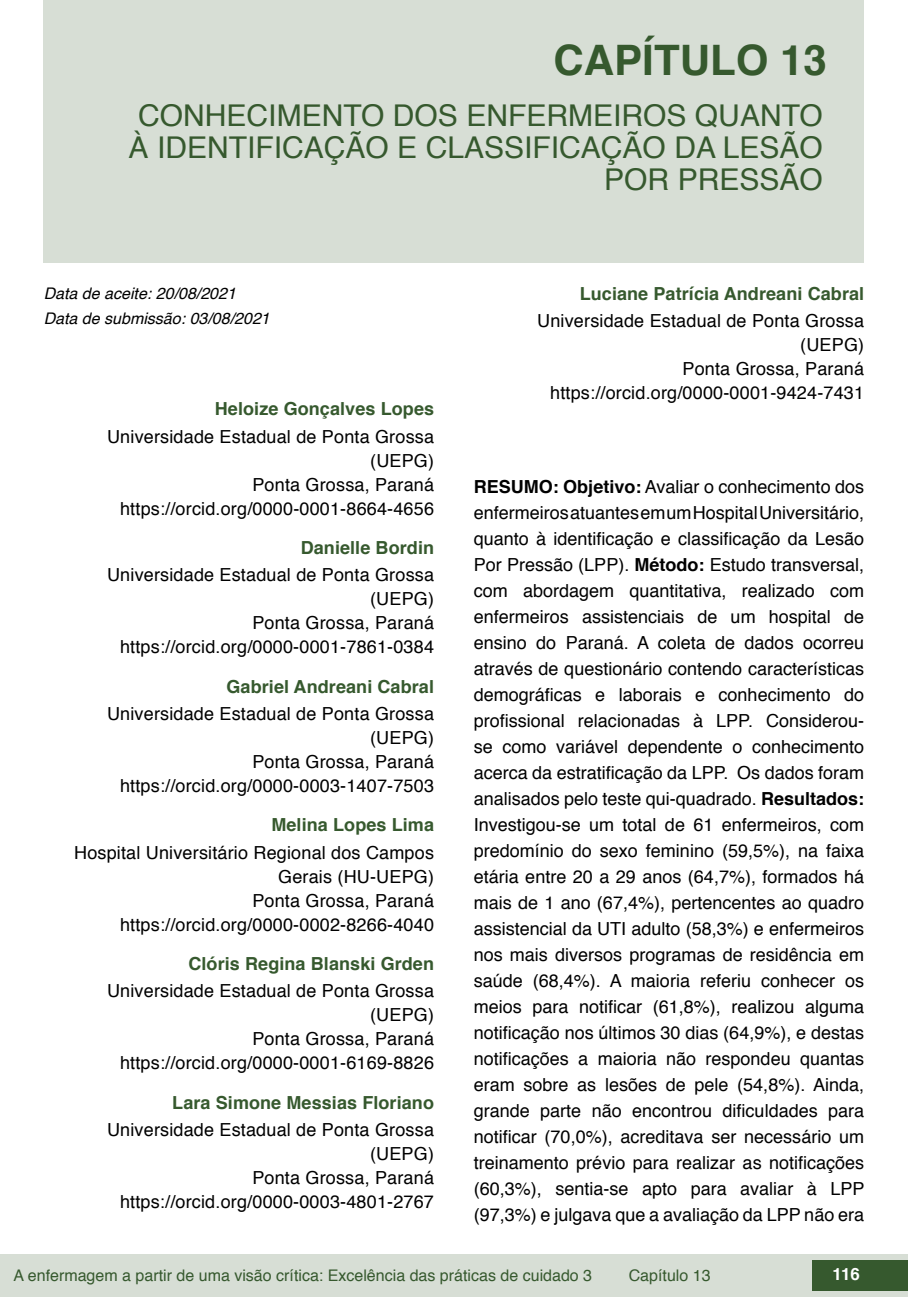
<style>
.page{position:relative;width:908px;height:1304px;background:#fff}
.page>*{position:absolute;margin:0;border:0;box-sizing:border-box;transform-origin:0 0}
.t1{font:700 42px "Helvetica";color:#36592e}
.t2{font:30px/32px "Helvetica";color:#36592e;text-align:right}
.t3{font:18px/26px "Helvetica";letter-spacing:.01em;color:#000;text-align:right}
.t4{font:700 18px "Helvetica";letter-spacing:.005em;color:#36592e}
.t5{font:700 16.8px "Helvetica";color:#fff}
.t6{font:16px "Helvetica";color:#36592e}
.t7{font:italic 16px "Helvetica";color:#000}
.s1{font-weight:700}
</style>
<div class="page">
<div style="left:0;top:1254px;width:906px;height:43px;background:#d7ded5"></div>
<div style="left:812px;top:1261px;width:95px;height:30px;background:#36592e"></div>
<div style="left:44px;top:0;width:819px;height:263px;background:#d7ded5"></div>
<h1 class="t1" style="left:553px;top:26px;width:275px">CAPÍTULO 13</h1>
<h2 class="t2" style="left:129px;top:101px;width:695px">CONHECIMENTO DOS ENFERMEIROS QUANTO<br>À IDENTIFICAÇÃO E CLASSIFICAÇÃO DA LESÃO<br>POR PRESSÃO</h2>
<p class="t7" style="left:44px;top:280px;width:194px">Data de aceite: 20/08/2021</p>
<p class="t7" style="left:44px;top:306px;width:227px">Data de submissão: 03/08/2021</p>
<p class="t4" style="left:215px;top:395px;width:221px">Heloize Gonçalves Lopes</p>
<p class="t3" style="left:107px;top:425px;width:328px;line-height:24px">Universidade Estadual de Ponta Grossa (UEPG)<br>Ponta Grossa, Paraná https://orcid.org/0000-0001-8664-4656</p>
<p class="t4" style="left:300px;top:533px;width:135px">Danielle Bordin</p>
<p class="t3" style="left:107px;top:564px;width:328px;line-height:24px">Universidade Estadual de Ponta Grossa (UEPG)<br>Ponta Grossa, Paraná https://orcid.org/0000-0001-7861-0384</p>
<p class="t4" style="left:226px;top:672px;width:209px">Gabriel Andreani Cabral</p>
<p class="t3" style="left:107px;top:702px;width:328px;line-height:24px">Universidade Estadual de Ponta Grossa (UEPG)<br>Ponta Grossa, Paraná https://orcid.org/0000-0003-1407-7503</p>
<p class="t4" style="left:271px;top:811px;width:164px">Melina Lopes Lima</p>
<p class="t3" style="left:74px;top:841px;width:361px;line-height:24px">Hospital Universitário Regional dos Campos<br>Gerais (HU-UEPG)<br>Ponta Grossa, Paraná https://orcid.org/0000-0002-8266-4040</p>
<p class="t4" style="left:188px;top:949px;width:247px">Clóris Regina Blanski Grden</p>
<p class="t3" style="left:107px;top:980px;width:328px;line-height:24px">Universidade Estadual de Ponta Grossa (UEPG)<br>Ponta Grossa, Paraná https://orcid.org/0000-0001-6169-8826</p>
<p class="t4" style="left:172px;top:1088px;width:263px">Lara Simone Messias Floriano</p>
<p class="t3" style="left:107px;top:1118px;width:328px;line-height:24px">Universidade Estadual de Ponta Grossa (UEPG)<br>Ponta Grossa, Paraná https://orcid.org/0000-0003-4801-2767</p>
<p class="t4" style="left:579px;top:279px;width:286px">Luciane Patrícia Andreani Cabral</p>
<p class="t3" style="left:537px;top:310px;width:328px;line-height:24px">Universidade Estadual de Ponta Grossa (UEPG)<br>Ponta Grossa, Paraná https://orcid.org/0000-0001-9424-7431</p>
<p class="t3" style="left:473px;top:475px;width:392px;text-align:justify"><span class="s1">RESUMO: Objetivo:</span> Avaliar o conhecimento dos enfermeiros atuantes em um Hospital Universitário, quanto à identificação e classificação da Lesão Por Pressão (LPP). <span class="s1">Método:</span> Estudo transversal, com abordagem quantitativa, realizado com enfermeiros assistenciais de um hospital de ensino do Paraná. A coleta de dados ocorreu através de questionário contendo características demográficas e laborais e conhecimento do profissional relacionadas à LPP. Considerou&shy;se como variável dependente o conhecimento acerca da estratificação da LPP. Os dados foram analisados pelo teste qui-quadrado. <span class="s1">Resultados:<br></span>Investigou-se um total de 61 enfermeiros, com predomínio do sexo feminino (59,5%), na faixa etária entre 20 a 29 anos (64,7%), formados há mais de 1 ano (67,4%), pertencentes ao quadro assistencial da UTI adulto (58,3%) e enfermeiros nos mais diversos programas de residência em saúde (68,4%). A maioria referiu conhecer os meios para notificar (61,8%), realizou alguma notificação nos últimos 30 dias (64,9%), e destas notificações a maioria não respondeu quantas eram sobre as lesões de pele (54,8%). Ainda, grande parte não encontrou dificuldades para notificar (70,0%), acreditava ser necessário um treinamento prévio para realizar as notificações (60,3%), sentia-se apto para avaliar à LPP (97,3%) e julgava que a avaliação da LPP não era</p>
<p class="t6" style="left:14px;top:1263px;width:580px">A enfermagem a partir de uma visão crítica: Excelência das práticas de cuidado 3</p>
<p class="t6" style="left:628px;top:1263px;width:83px">Capítulo 13</p>
<p class="t5" style="left:832px;top:1261px;width:29px">116</p>
</div>
